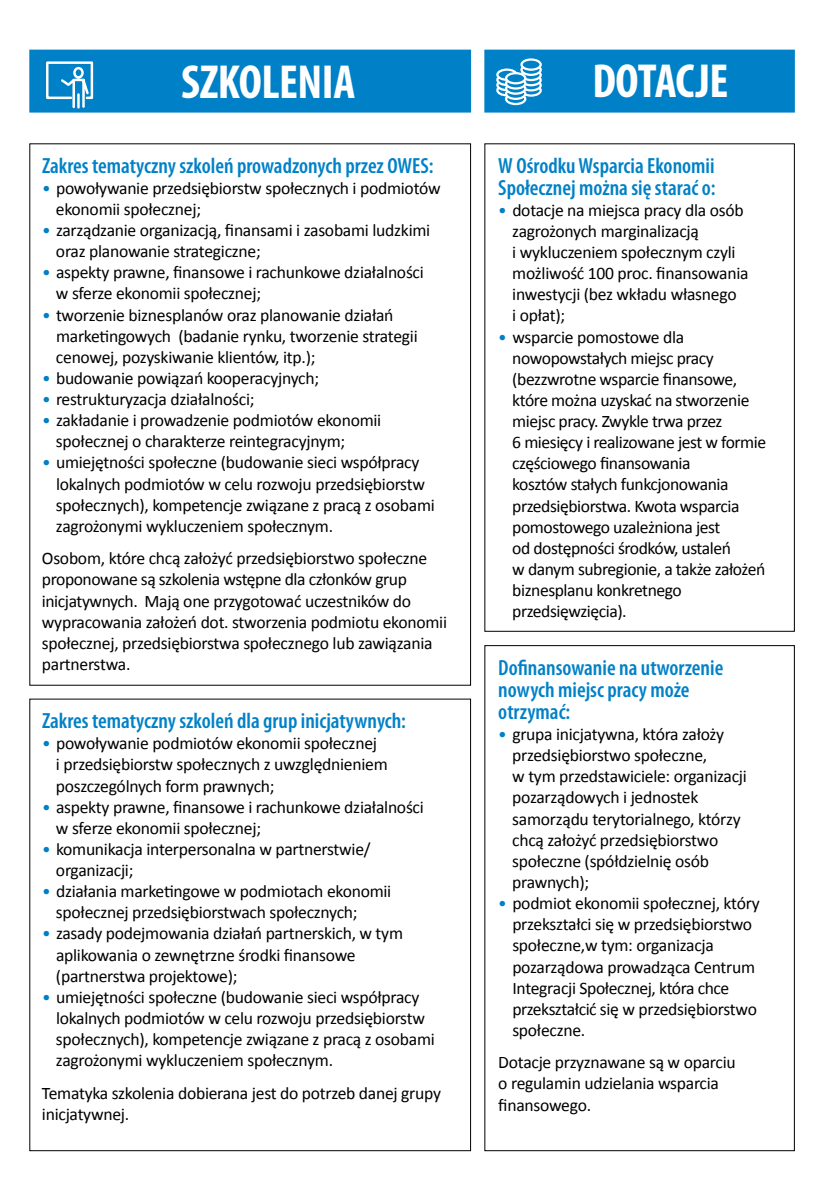
<style>
.page{position:relative;width:840px;height:1191px;background:#fff}
.page>*{position:absolute;margin:0;border:0;box-sizing:border-box;transform-origin:0 0}
.t1{font:700 condensed 48px "Myriad Pro";letter-spacing:-.01em;color:#fff}
.t2{font:600 condensed 22px/22px "Myriad Pro";color:#0081c7}
.t3{font:17.6px/21.2px "Calibri";letter-spacing:-.015em;color:#000}
.s1{font-size:17.4px;color:#0081c7}
</style>
<div class="page">
<div style="left:29px;top:50px;width:442px;height:63px;background:#0081c7;border:2px solid #0081c7"></div>
<div style="left:484px;top:50px;width:310px;height:63px;background:#0081c7;border:2px solid #0081c7"></div>
<div style="left:484px;top:645px;width:310px;height:506px;border:1px solid #000"></div>
<svg style="left:46px;top:61px;width:48px;height:48px"></svg>
<div style="left:496px;top:84px;width:21px;height:12px;border:2px solid #fff;border-radius:50%"></div>
<svg style="left:497px;top:80px;width:19px;height:10px"></svg>
<div style="left:496px;top:79px;width:21px;height:12px;border:2px solid #fff;border-radius:50%"></div>
<svg style="left:497px;top:75px;width:19px;height:10px"></svg>
<div style="left:496px;top:74px;width:21px;height:12px;border:2px solid #fff;border-radius:50%"></div>
<svg style="left:497px;top:70px;width:19px;height:10px"></svg>
<div style="left:496px;top:69px;width:21px;height:12px;border:2px solid #fff;border-radius:50%"></div>
<svg style="left:521px;top:85px;width:19px;height:11px"></svg>
<div style="left:520px;top:84px;width:21px;height:13px;border:2px solid #fff;border-radius:50%"></div>
<svg style="left:521px;top:80px;width:19px;height:10px"></svg>
<div style="left:520px;top:79px;width:21px;height:12px;border:2px solid #fff;border-radius:50%"></div>
<svg style="left:506px;top:94px;width:19px;height:10px"></svg>
<div style="left:504px;top:93px;width:22px;height:12px;border:2px solid #fff;border-radius:50%"></div>
<svg style="left:521px;top:75px;width:19px;height:10px"></svg>
<div style="left:520px;top:74px;width:21px;height:12px;border:2px solid #fff;border-radius:50%"></div>
<svg style="left:506px;top:89px;width:19px;height:10px"></svg>
<div style="left:504px;top:88px;width:22px;height:12px;border:2px solid #fff;border-radius:50%"></div>
<svg style="left:521px;top:70px;width:19px;height:10px"></svg>
<div style="left:520px;top:69px;width:21px;height:12px;border:2px solid #fff;border-radius:50%"></div>
<svg style="left:506px;top:84px;width:19px;height:10px"></svg>
<div style="left:504px;top:82px;width:22px;height:13px;border:2px solid #fff;border-radius:50%"></div>
<svg style="left:521px;top:65px;width:19px;height:10px"></svg>
<div style="left:520px;top:64px;width:21px;height:12px;border:2px solid #fff;border-radius:50%"></div>
<svg style="left:506px;top:78px;width:19px;height:10px"></svg>
<div style="left:504px;top:77px;width:22px;height:13px;border:2px solid #fff;border-radius:50%"></div>
<svg style="left:521px;top:60px;width:19px;height:10px"></svg>
<div style="left:520px;top:58px;width:21px;height:13px;border:2px solid #fff;border-radius:50%"></div>
<svg style="left:506px;top:73px;width:19px;height:10px"></svg>
<div style="left:504px;top:72px;width:22px;height:12px;border:2px solid #fff;border-radius:50%"></div>
<h1 class="t1" style="left:181px;top:52px;width:175px">SZKOLENIA</h1>
<h1 class="t1" style="left:592px;top:51px;width:137px">DOTACJE</h1>
<p class="t2" style="left:42px;top:155px;width:393px">Zakres tematyczny szkoleń prowadzonych przez OWES:</p>
<p class="t3" style="left:56px;top:176px;width:386px;text-indent:-14px"><span class="s1">•</span> powoływanie przedsiębiorstw społecznych i podmiotów ekonomii społecznej;</p>
<p class="t3" style="left:56px;top:219px;width:375px;text-indent:-14px"><span class="s1">•</span> zarządzanie organizacją, finansami i zasobami ludzkimi oraz planowanie strategiczne;</p>
<p class="t3" style="left:56px;top:261px;width:369px;text-indent:-14px"><span class="s1">•</span> aspekty prawne, finansowe i rachunkowe działalności w sferze ekonomii społecznej;</p>
<p class="t3" style="left:56px;top:303px;width:363px;text-indent:-14px"><span class="s1">•</span> tworzenie biznesplanów oraz planowanie działań marketingowych (badanie rynku, tworzenie strategii cenowej, pozyskiwanie klientów, itp.);</p>
<p class="t3" style="left:42px;top:367px;width:278px"><span class="s1">•</span> budowanie powiązań kooperacyjnych;</p>
<p class="t3" style="left:42px;top:388px;width:214px"><span class="s1">•</span> restrukturyzacja działalności;</p>
<p class="t3" style="left:56px;top:409px;width:326px;text-indent:-14px"><span class="s1">•</span> zakładanie i prowadzenie podmiotów ekonomii społecznej o charakterze reintegracyjnym;</p>
<p class="t3" style="left:56px;top:451px;width:380px;text-indent:-14px"><span class="s1">•</span> umiejętności społeczne (budowanie sieci współpracy lokalnych podmiotów w celu rozwoju przedsiębiorstw społecznych), kompetencje związane z pracą z osobami zagrożonymi wykluczeniem społecznym.</p>
<p class="t3" style="left:42px;top:547px;width:406px">Osobom, które chcą założyć przedsiębiorstwo społeczne proponowane są szkolenia wstępne dla członków grup inicjatywnych. Mają one przygotować uczestników do wypracowania założeń dot. stworzenia podmiotu ekonomii społecznej, przedsiębiorstwa społecznego lub zawiązania partnerstwa.</p>
<p class="t2" style="left:42px;top:710px;width:365px">Zakres tematyczny szkoleń dla grup inicjatywnych:</p>
<p class="t3" style="left:56px;top:732px;width:333px;text-indent:-14px"><span class="s1">•</span> powoływanie podmiotów ekonomii społecznej<br>i przedsiębiorstw społecznych z uwzględnieniem poszczególnych form prawnych;</p>
<p class="t3" style="left:56px;top:795px;width:369px;text-indent:-14px"><span class="s1">•</span> aspekty prawne, finansowe i rachunkowe działalności w sferze ekonomii społecznej;</p>
<p class="t3" style="left:56px;top:837px;width:316px;text-indent:-14px"><span class="s1">•</span> komunikacja interpersonalna w partnerstwie/ organizacji;</p>
<p class="t3" style="left:56px;top:880px;width:336px;text-indent:-14px"><span class="s1">•</span> działania marketingowe w podmiotach ekonomii społecznej przedsiębiorstwach społecznych;</p>
<p class="t3" style="left:56px;top:922px;width:348px;text-indent:-14px"><span class="s1">•</span> zasady podejmowania działań partnerskich, w tym aplikowania o zewnętrzne środki finansowe (partnerstwa projektowe);</p>
<p class="t3" style="left:56px;top:985px;width:380px;text-indent:-14px"><span class="s1">•</span> umiejętności społeczne (budowanie sieci współpracy lokalnych podmiotów w celu rozwoju przedsiębiorstw społecznych), kompetencje związane z pracą z osobami zagrożonymi wykluczeniem społecznym.</p>
<p class="t3" style="left:42px;top:1081px;width:400px">Tematyka szkolenia dobierana jest do potrzeb danej grupy inicjatywnej.</p>
<p class="t2" style="left:498px;top:155px;width:219px">W Ośrodku Wsparcia Ekonomii<br>Społecznej można się starać o:</p>
<p class="t3" style="left:512px;top:198px;width:238px;text-indent:-14px"><span class="s1">•</span> dotacje na miejsca pracy dla osób zagrożonych marginalizacją<br>i wykluczeniem społecznym czyli możliwość 100 proc. finansowania inwestycji (bez wkładu własnego<br>i opłat);</p>
<p class="t3" style="left:512px;top:325px;width:255px;text-indent:-14px"><span class="s1">•</span> wsparcie pomostowe dla nowopowstałych miejsc pracy (bezzwrotne wsparcie finansowe, które można uzyskać na stworzenie miejsc pracy. Zwykle trwa przez<br>6 miesięcy i realizowane jest w formie częściowego finansowania<br>kosztów stałych funkcjonowania przedsiębiorstwa. Kwota wsparcia pomostowego uzależniona jest<br>od dostępności środków, ustaleń<br>w danym subregionie, a także założeń biznesplanu konkretnego przedsięwzięcia).</p>
<p class="t2" style="left:498px;top:657px;width:226px">Dofinansowanie na utworzenie nowych miejsc pracy może otrzymać:</p>
<p class="t3" style="left:512px;top:723px;width:236px;text-indent:-14px"><span class="s1">•</span> grupa inicjatywna, która założy przedsiębiorstwo społeczne,<br>w tym przedstawiciele: organizacji pozarządowych i jednostek samorządu terytorialnego, którzy chcą założyć przedsiębiorstwo społeczne (spółdzielnię osób prawnych);</p>
<p class="t3" style="left:512px;top:892px;width:249px;text-indent:-14px"><span class="s1">•</span> podmiot ekonomii społecznej, który przekształci się w przedsiębiorstwo społeczne,w tym: organizacja pozarządowa prowadząca Centrum<br>Integracji Społecznej, która chce przekształcić się w przedsiębiorstwo społeczne.</p>
<p class="t3" style="left:498px;top:1051px;width:239px">Dotacje przyznawane są w oparciu o regulamin udzielania wsparcia finansowego.</p>
</div>
